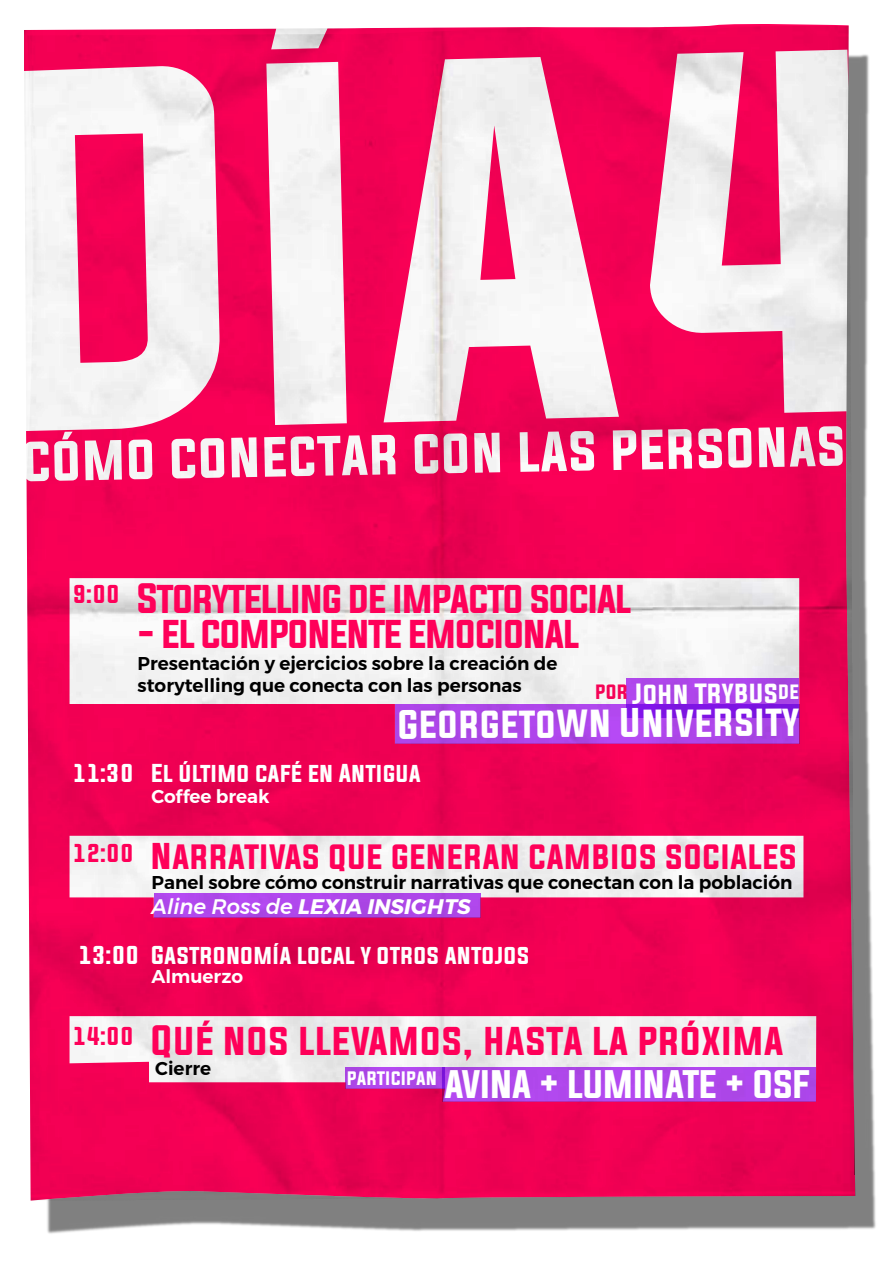
<style>
.page{position:relative;width:893px;height:1263px;background:#fff}
.page>*{position:absolute;margin:0;border:0;box-sizing:border-box;transform-origin:0 0}
.t1{font:36px "Evogria";letter-spacing:-.05em;color:#ff0059}
.t2{font:36px "Evogria";color:#ff0059}
.t3{font:34.95px "Evogria";letter-spacing:-.01em;color:#fff}
.t4{font:33.6px "Evogria";color:#fff}
.t5{font:31.5px "Evogria";color:#ff0059}
.t6{font:24.75px "Evogria";letter-spacing:-.01em;color:#fff}
.t7{font:21.9px "Evogria";color:#fff}
.t8{font:21.9px "Evogria";color:#ff0059}
.t9{font:italic 700 21px "Montserrat";color:#fff}
.t10{font:600 18.45px/22.2px "Montserrat";color:#000}
.t11{font:600 18.45px "Montserrat";color:#fff}
.t12{font:17.4px "Evogria";color:#fff}
.s1{font-weight:500}
</style>
<div class="page">
<img style="left:46px;top:54px;width:830px;height:1180px">
<img style="left:24px;top:25px;width:831px;height:1175px">
<div style="left:154px;top:893px;width:326px;height:24px;background:#ae47e9"></div>
<div style="left:443px;top:1067px;width:373px;height:34px;background:#ae47eb"></div>
<div style="left:346px;top:1067px;width:99px;height:22px;background:#af47eb"></div>
<h1 class="t1" style="left:73px;top:573px;width:560px"><sup>9:00</sup> STORYTELLING DE IMPACTO SOCIAL</h1>
<h1 class="t1" style="left:138px;top:607px;width:443px">- EL COMPONENTE EMOCIONAL</h1>
<p class="t10" style="left:138px;top:652px;width:421px">Presentación y ejercicios sobre la creación de storytelling que conecta con las personas</p>
<h3 class="t6" style="left:595px;top:676px;width:206px"><sup>POR</sup> JOHN TRYBUS<sup>DE</sup></h3>
<h2 class="t3" style="left:398px;top:698px;width:402px">GEORGETOWN UNIVERSITY</h2>
<p class="t7" style="left:73px;top:757px;width:350px">11:30 EL ÚLTIMO CAFÉ EN ANTIGUA</p>
<p class="t11" style="left:151px;top:782px;width:120px">Coffee break</p>
<h3 class="t5" style="left:73px;top:834px;width:726px"><sup>12:00</sup> NARRATIVAS QUE GENERAN CAMBIOS SOCIALES</h3>
<p class="t10" style="left:151px;top:871px;width:642px">Panel sobre cómo construir narrativas que conectan con la población</p>
<p class="t9" style="left:151px;top:889px;width:321px"><span class="s1">Aline Ross de</span> LEXIA INSIGHTS</p>
<p class="t7" style="left:78px;top:939px;width:453px">13:00 GASTRONOMÍA LOCAL Y OTROS ANTOJOS</p>
<p class="t11" style="left:151px;top:962px;width:93px">Almuerzo</p>
<p class="t8" style="left:73px;top:1020px;width:63px">14:00</p>
<h1 class="t2" style="left:151px;top:1015px;width:634px">QUÉ NOS LLEVAMOS, HASTA LA PRÓXIMA</h1>
<p class="t10" style="left:155px;top:1057px;width:57px">Cierre</p>
<h3 class="t4" style="left:445px;top:1061px;width:366px">AVINA + LUMINATE + OSF</h3>
<p class="t12" style="left:347px;top:1065px;width:92px">PARTICIPAN</p>
</div>
